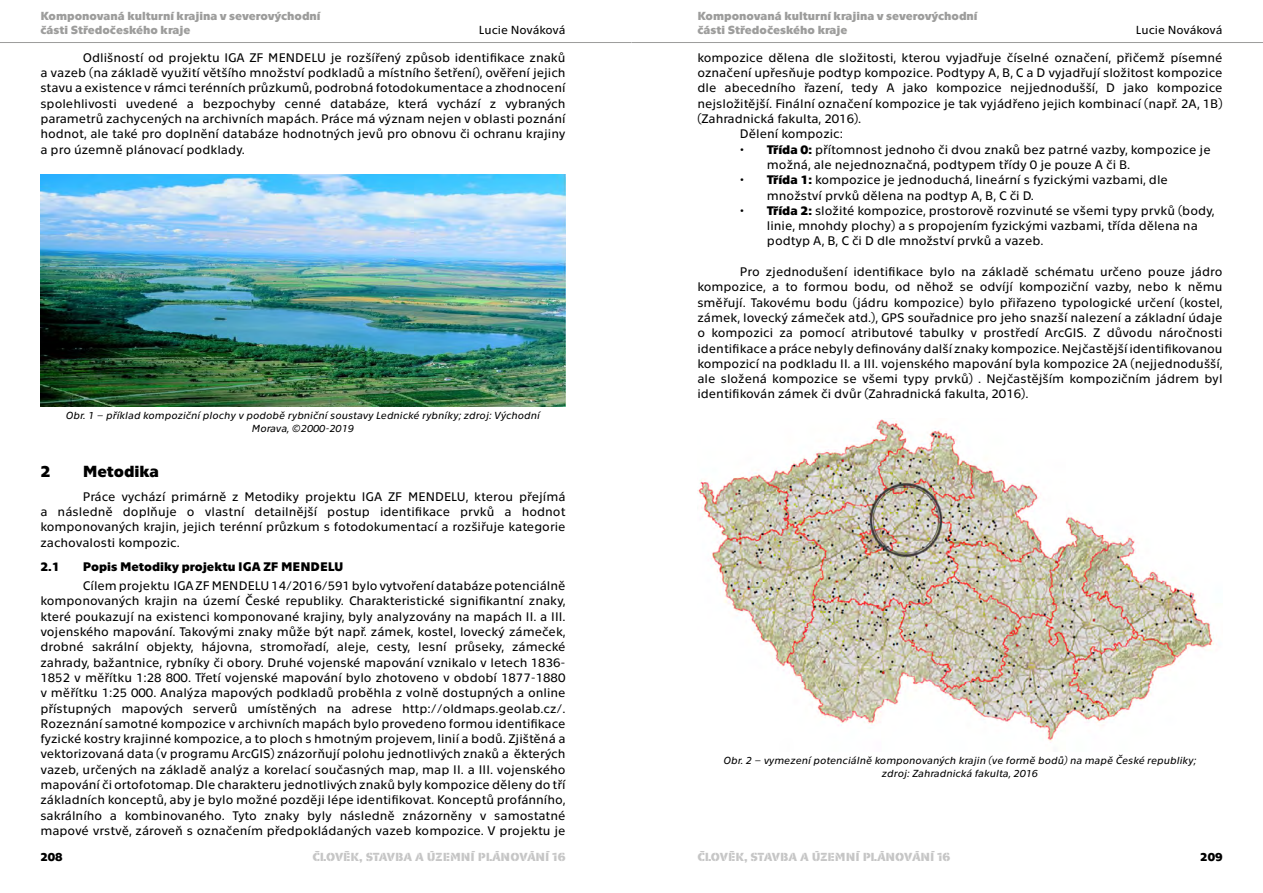
<style>
.page{position:relative;width:1263px;height:893px;background:#fff}
.page>*{position:absolute;margin:0;border:0;box-sizing:border-box;transform-origin:0 0}
.t1{font:700 16.5px "Technika";color:#000}
.t2{font:12.75px/15.3px "Technika";color:#000;text-align:justify}
.t3{font:700 12.75px "Technika";color:#000}
.t4{font:700 12px/14.4px "Technika";color:#9d9d9c}
.t5{font:700 12px "Technika Stencil";color:#c6c6c6}
.t6{font:12px "Technika";letter-spacing:-.005em;color:#000}
.t7{font:700 12px "Technika";color:#000}
.t8{font:italic 10.5px/12.6px "Technika";color:#000;text-align:center}
.s1{font-weight:700}
</style>
<div class="page">
<hr style="left:0;top:42px;width:631px;height:1px;background:#9d9d9c">
<hr style="left:632px;top:42px;width:631px;height:1px;background:#9d9d9c">
<img style="left:40px;top:174px;width:526px;height:233px">
<img style="left:697px;top:419px;width:517px;height:324px">
<p class="t4" style="left:40px;top:7px;width:282px">Komponovaná kulturní krajina v severovýchodní části Středočeského kraje</p>
<p class="t4" style="left:697px;top:7px;width:282px">Komponovaná kulturní krajina v severovýchodní</p>
<p class="t6" style="left:479px;top:22px;width:88px">Lucie Nováková</p>
<p class="t4" style="left:697px;top:22px;width:151px">části Středočeského kraje</p>
<p class="t6" style="left:1136px;top:22px;width:88px">Lucie Nováková</p>
<p class="t2" style="left:40px;top:49px;width:527px;text-indent:43px">Odlišností od projektu IGA ZF MENDELU je rozšířený způsob identifikace znaků a vazeb (na základě využití většího množství podkladů a místního šetření), ověření jejich stavu a existence v rámci terénních průzkumů, podrobná fotodokumentace a zhodnocení spolehlivosti uvedené a bezpochyby cenné databáze, která vychází z vybraných parametrů zachycených na archivních mapách. Práce má význam nejen v oblasti poznání hodnot, ale také pro doplnění databáze hodnotných jevů pro obnovu či ochranu krajiny a pro územně plánovací podklady.</p>
<p class="t2" style="left:697px;top:49px;width:527px">kompozice dělena dle složitosti, kterou vyjadřuje číselné označení, přičemž písemné</p>
<p class="t2" style="left:697px;top:64px;width:527px">označení upřesňuje podtyp kompozice. Podtypy A, B, C a D vyjadřují složitost kompozice</p>
<p class="t2" style="left:697px;top:80px;width:527px">dle abecedního řazení, tedy A jako kompozice nejjednodušší, D jako kompozice</p>
<p class="t2" style="left:697px;top:95px;width:527px">nejsložitější. Finální označení kompozice je tak vyjádřeno jejich kombinací (např. 2A, 1B)</p>
<p class="t2" style="left:697px;top:110px;width:165px">(Zahradnická fakulta, 2016).</p>
<p class="t2" style="left:740px;top:125px;width:105px">Dělení kompozic:</p>
<p class="t2" style="left:767px;top:141px;width:445px;text-indent:-27px">• <span class="s1">Třída 0:</span> přítomnost jednoho či dvou znaků bez patrné vazby, kompozice je možná, ale nejednoznačná, podtypem třídy 0 je pouze A či B.</p>
<p class="t2" style="left:767px;top:171px;width:402px;text-indent:-27px">• <span class="s1">Třída 1:</span> kompozice je jednoduchá, lineární s fyzickými vazbami, dle množství prvků dělena na podtyp A, B, C či D.</p>
<p class="t2" style="left:767px;top:202px;width:449px;text-align:left;text-indent:-27px">• <span class="s1">Třída 2:</span> složité kompozice, prostorově rozvinuté se všemi typy prvků (body, linie, mnohdy plochy) a s propojením fyzickými vazbami, třída dělena na podtyp A, B, C či D dle množství prvků a vazeb.</p>
<p class="t2" style="left:697px;top:263px;width:527px;text-indent:43px">Pro zjednodušení identifikace bylo na základě schématu určeno pouze jádro kompozice, a to formou bodu, od něhož se odvíjí kompoziční vazby, nebo k němu směřují. Takovému bodu (jádru kompozice) bylo přiřazeno typologické určení (kostel, zámek, lovecký zámeček atd.), GPS souřadnice pro jeho snazší nalezení a základní údaje o kompozici za pomocí atributové tabulky v prostředí ArcGIS. Z důvodu náročnosti identifikace a práce nebyly definovány další znaky kompozice. Nejčastější identifikovanou kompozicí na podkladu II. a III. vojenského mapování byla kompozice 2A (nejjednodušší, ale složená kompozice se všemi typy prvků) . Nejčastějším kompozičním jádrem byl identifikován zámek či dvůr (Zahradnická fakulta, 2016).</p>
<p class="t8" style="left:66px;top:408px;width:476px">Obr. 1 – příklad kompoziční plochy v podobě rybniční soustavy Lednické rybníky; zdroj: Východní<br>Morava, ©2000-2019</p>
<p class="t1" style="left:40px;top:460px;width:12px">2</p>
<p class="t1" style="left:83px;top:460px;width:78px">Metodika</p>
<p class="t2" style="left:40px;top:488px;width:527px;text-indent:43px">Práce vychází primárně z Metodiky projektu IGA ZF MENDELU, kterou přejímá a následně doplňuje o vlastní detailnější postup identifikace prvků a hodnot komponovaných krajin, jejich terénní průzkum s fotodokumentací a rozšiřuje kategorie zachovalosti kompozic.</p>
<p class="t3" style="left:40px;top:557px;width:21px">2.1</p>
<p class="t3" style="left:83px;top:557px;width:262px">Popis Metodiky projektu IGA ZF MENDELU</p>
<p class="t2" style="left:40px;top:577px;width:527px;text-indent:43px">Cílem projektu IGA ZF MENDELU 14/2016/591 bylo vytvoření databáze potenciálně komponovaných krajin na území České republiky. Charakteristické signifikantní znaky, které poukazují na existenci komponované krajiny, byly analyzovány na mapách II. a III. vojenského mapování. Takovými znaky může být např. zámek, kostel, lovecký zámeček, drobné sakrální objekty, hájovna, stromořadí, aleje, cesty, lesní průseky, zámecké zahrady, bažantnice, rybníky či obory. Druhé vojenské mapování vznikalo v letech 1836- 1852 v měřítku 1:28 800. Třetí vojenské mapování bylo zhotoveno v období 1877-1880 v měřítku 1:25 000. Analýza mapových podkladů proběhla z volně dostupných a online přístupných mapových serverů umístěných na adrese http://oldmaps.geolab.cz/.<br>Rozeznání samotné kompozice v archivních mapách bylo provedeno formou identifikace fyzické kostry krajinné kompozice, a to ploch s hmotným projevem, linií a bodů. Zjištěná a vektorizovaná data (v programu ArcGIS) znázorňují polohu jednotlivých znaků a ěkterých vazeb, určených na základě analýz a korelací současných map, map II. a III. vojenského mapování či ortofotomap. Dle charakteru jednotlivých znaků byly kompozice děleny do tří základních konceptů, aby je bylo možné později lépe identifikovat. Konceptů profánního, sakrálního a kombinovaného. Tyto znaky byly následně znázorněny v samostatné mapové vrstvě, zároveň s označením předpokládaných vazeb kompozice. V projektu je</p>
<p class="t8" style="left:723px;top:753px;width:474px">Obr. 2 – vymezení potenciálně komponovaných krajin (ve formě bodů) na mapě České republiky; zdroj: Zahradnická fakulta, 2016</p>
<p class="t7" style="left:40px;top:848px;width:24px">208</p>
<p class="t5" style="left:313px;top:850px;width:255px">ČLOVĚK, STAVBA A ÚZEMNÍ PLÁNOVÁNÍ 16</p>
<p class="t5" style="left:697px;top:850px;width:255px">ČLOVĚK, STAVBA A ÚZEMNÍ PLÁNOVÁNÍ 16</p>
<p class="t7" style="left:1200px;top:848px;width:24px">209</p>
</div>
